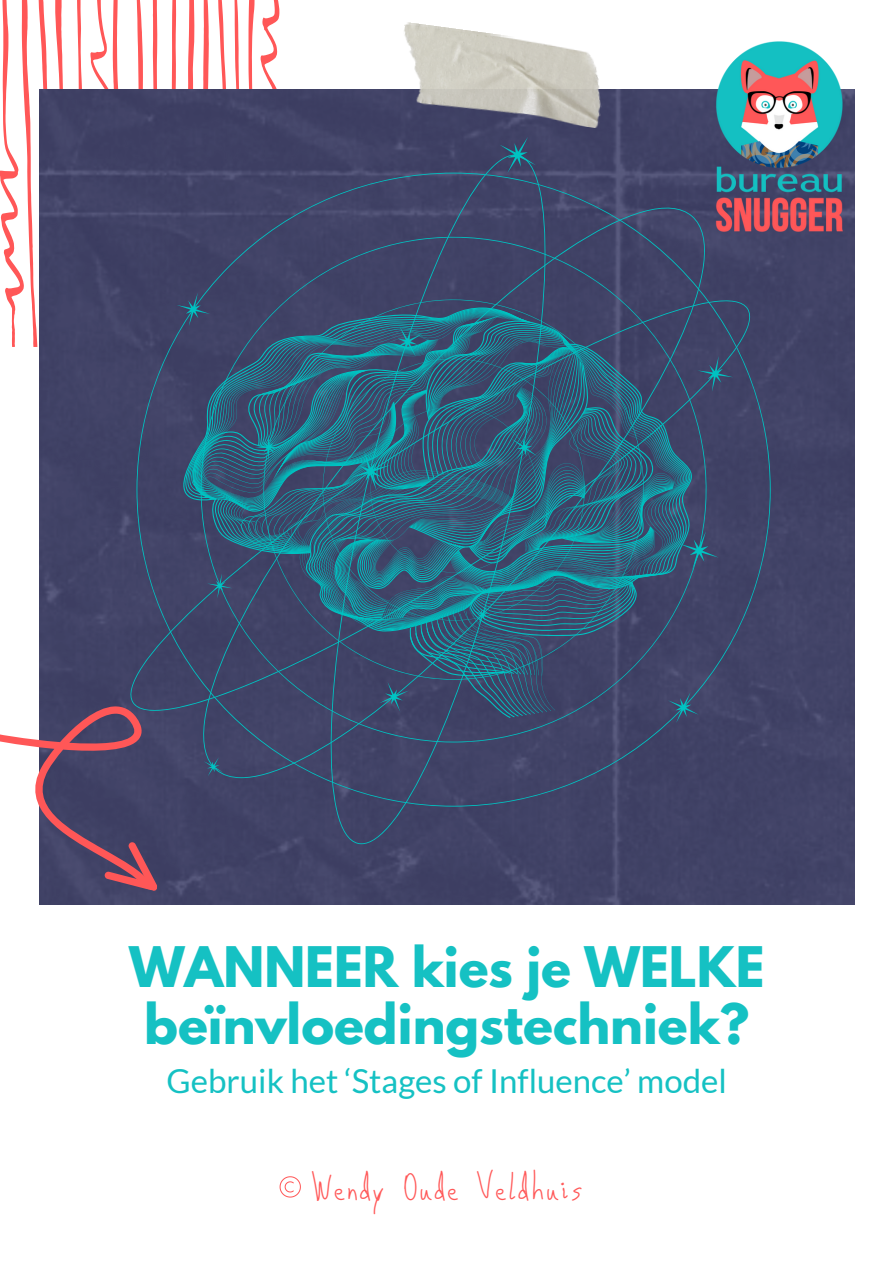
<style>
.page{position:relative;width:894px;height:1264px;background:#fff}
.page>*{position:absolute;margin:0;border:0;box-sizing:border-box;transform-origin:0 0}
.t1{font:700 49.5px/57.3px "League Spartan";color:#15c1c3;text-align:center}
.t2{font:45px "Aka Acid GR Real Adult";letter-spacing:.065em;color:#ff5757}
.t3{font:33px "Lato";color:#15c1c3}
</style>
<div class="page">
<svg style="left:153px;top:0;width:5px;height:89px"></svg>
<svg style="left:136px;top:0;width:7px;height:89px"></svg>
<svg style="left:0;top:0;width:119px;height:346px"></svg>
<div style="left:39px;top:89px;width:814px;height:815px;background:#414366"></div>
<svg style="left:279px;top:1176px;width:22px;height:21px"></svg>
<img style="left:733px;top:41px;width:122px;height:200px">
<svg style="left:103px;top:889px;width:62px;height:2px"></svg>
<svg style="left:0;top:631px;width:187px;height:258px;fill:#434466"></svg>
<div style="left:123px;top:293px;width:13px;height:417px;background:#414367"></div>
<div style="left:330px;top:806px;width:215px;height:38px;background:#404266"></div>
<div style="left:136px;top:173px;width:634px;height:633px;background:#404266"></div>
<div style="left:173px;top:236px;width:561px;height:534px;background:#414367"></div>
<svg style="left:204px;top:757px;width:19px;height:19px"></svg>
<svg style="left:172px;top:0;width:561px;height:723px;background:#516681"></svg>
<p class="t1" style="left:129px;top:944px;width:636px">WANNEER kies je WELKE beïnvloedingstechniek?</p>
<p class="t3" style="left:167px;top:1060px;width:561px">Gebruik het ‘Stages of Influence’ model</p>
<p class="t2" style="left:311px;top:1164px;width:272px">Wendy Oude Veldhuis</p>
</div>
